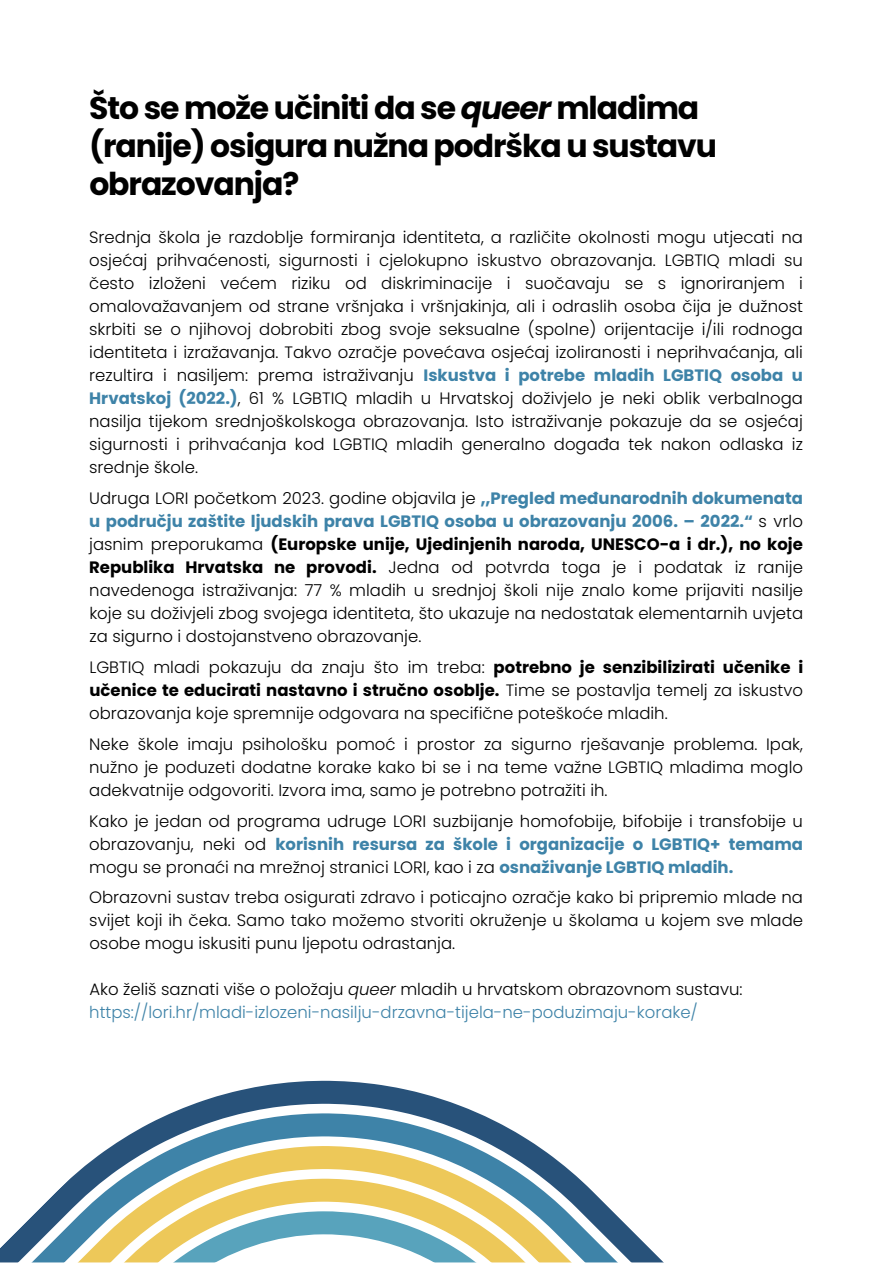
<style>
.page{position:relative;width:893px;height:1263px;background:#fff}
.page>*{position:absolute;margin:0;border:0;box-sizing:border-box;transform-origin:0 0}
.t1{font:700 31.5px/38px "Poppins";letter-spacing:-.035em;color:#000}
.t2{font:300 16.5px/23px "Poppins";color:#000;text-align:justify}
.t3{font:300 16.5px/23px "Poppins";color:#3e83a8}
.s1{font-style:italic}
.s2{font-weight:700;color:#3e83a8}
.s3{font-weight:700}
.s4{color:#000}
.s5{font-style:italic;color:#000}
</style>
<div class="page">
<svg style="left:171px;top:1081px;width:307px;height:32px;fill:#28527a"></svg>
<svg style="left:112px;top:1113px;width:551px;height:149px"></svg>
<svg style="left:0;top:1146px;width:648px;height:116px"></svg>
<svg style="left:21px;top:1179px;width:604px;height:83px"></svg>
<svg style="left:45px;top:1211px;width:557px;height:51px"></svg>
<h1 class="t1" style="left:89px;top:89px;width:629px">Što se može učiniti da se <span class="s1">queer</span> mladima (ranije) osigura nužna podrška u sustavu obrazovanja?</h1>
<p class="t2" style="left:89px;top:226px;width:715px">Srednja škola je razdoblje formiranja identiteta, a različite okolnosti mogu utjecati na osjećaj prihvaćenosti, sigurnosti i cjelokupno iskustvo obrazovanja. LGBTIQ mladi su često izloženi većem riziku od diskriminacije i suočavaju se s ignoriranjem i omalovažavanjem od strane vršnjaka i vršnjakinja, ali i odraslih osoba čija je dužnost skrbiti se o njihovoj dobrobiti zbog svoje seksualne (spolne) orijentacije i/ili rodnoga identiteta i izražavanja. Takvo ozračje povećava osjećaj izoliranosti i neprihvaćanja, ali rezultira i nasiljem: prema istraživanju <span class="s2">Iskustva i potrebe mladih LGBTIQ osoba u Hrvatskoj (2022.)</span>, 61 % LGBTIQ mladih u Hrvatskoj doživjelo je neki oblik verbalnoga nasilja tijekom srednjoškolskoga obrazovanja. Isto istraživanje pokazuje da se osjećaj sigurnosti i prihvaćanja kod LGBTIQ mladih generalno događa tek nakon odlaska iz srednje škole.</p>
<p class="t2" style="left:89px;top:487px;width:716px">Udruga LORI početkom 2023. godine objavila je <span class="s2">„Pregled međunarodnih dokumenata u području zaštite ljudskih prava LGBTIQ osoba u obrazovanju 2006. – 2022.“</span> s vrlo jasnim preporukama <span class="s3">(Europske unije, Ujedinjenih naroda, UNESCO-a i dr.), no koje Republika Hrvatska ne provodi.</span> Jedna od potvrda toga je i podatak iz ranije navedenoga istraživanja: 77 % mladih u srednjoj školi nije znalo kome prijaviti nasilje koje su doživjeli zbog svojega identiteta, što ukazuje na nedostatak elementarnih uvjeta za sigurno i dostojanstveno obrazovanje.</p>
<p class="t2" style="left:89px;top:655px;width:716px">LGBTIQ mladi pokazuju da znaju što im treba: <span class="s3">potrebno je senzibilizirati učenike i učenice te educirati nastavno i stručno osoblje.</span> Time se postavlja temelj za iskustvo obrazovanja koje spremnije odgovara na specifične poteškoće mladih.</p>
<p class="t2" style="left:89px;top:732px;width:715px">Neke škole imaju psihološku pomoć i prostor za sigurno rješavanje problema. Ipak, nužno je poduzeti dodatne korake kako bi se i na teme važne LGBTIQ mladima moglo adekvatnije odgovoriti. Izvora ima, samo je potrebno potražiti ih.</p>
<p class="t2" style="left:89px;top:809px;width:715px">Kako je jedan od programa udruge LORI suzbijanje homofobije, bifobije i transfobije u obrazovanju, neki od <span class="s2">korisnih resursa za škole i organizacije o LGBTIQ+ temama </span>mogu se pronaći na mrežnoj stranici LORI, kao i za <span class="s2">osnaživanje LGBTIQ mladih.</span></p>
<p class="t2" style="left:89px;top:886px;width:715px">Obrazovni sustav treba osigurati zdravo i poticajno ozračje kako bi pripremio mlade na svijet koji ih čeka. Samo tako možemo stvoriti okruženje u školama u kojem sve mlade osobe mogu iskusiti punu ljepotu odrastanja.</p>
<p class="t3" style="left:89px;top:978px;width:655px"><span class="s4">Ako želiš saznati više o položaju</span> <span class="s5">queer</span> <span class="s4">mladih u hrvatskom obrazovnom sustavu: </span>https://lori.hr/mladi-izlozeni-nasilju-drzavna-tijela-ne-poduzimaju-korake/</p>
</div>
